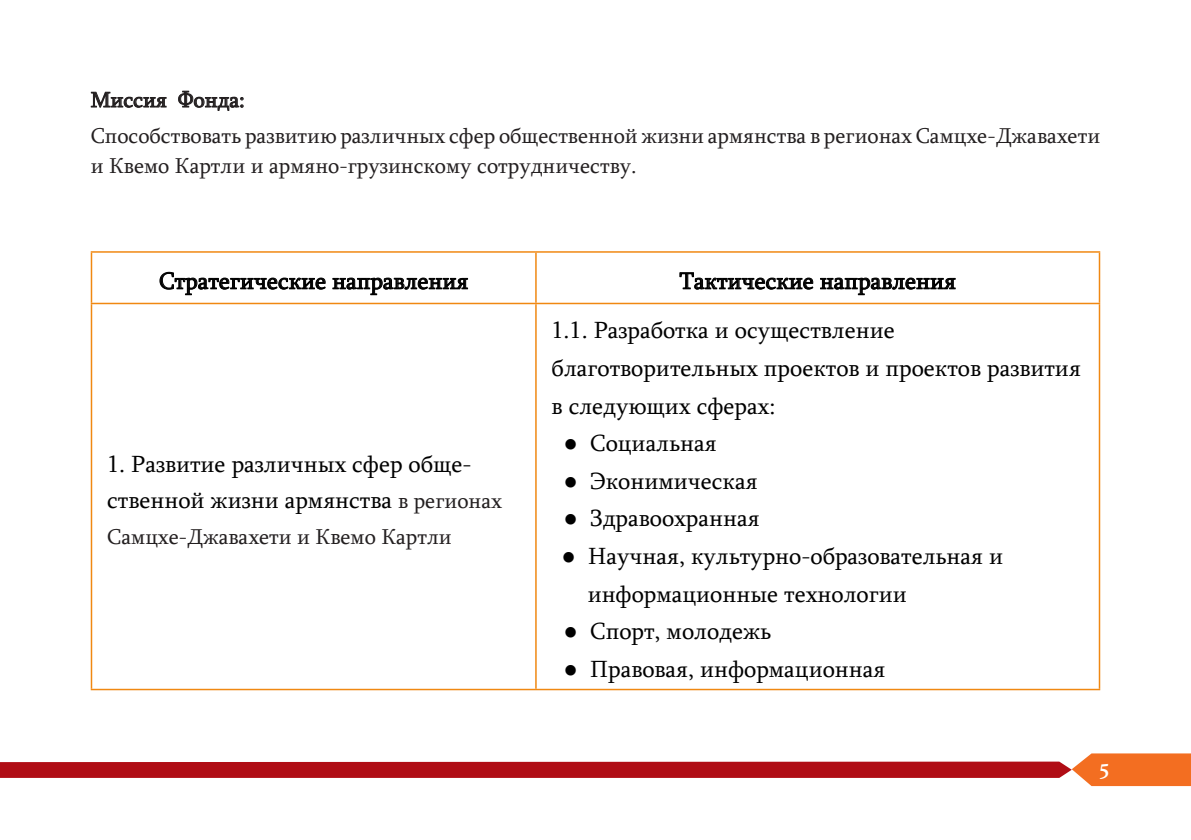
<style>
.page{position:relative;width:1191px;height:840px;background:#fff}
.page>*{position:absolute;margin:0;border:0;box-sizing:border-box;transform-origin:0 0}
.t1{font:24px/37.6px "Sylfaen";color:#000}
.t2{font:700 24px "Adobe Hebrew";color:#fff}
.t3{font:22px/36px "Sylfaen";color:#231f20}
.s1{font-size:22px;color:#231f20}
</style>
<div class="page">
<svg style="left:0;top:753px;width:1191px;height:32px"></svg>
<svg style="left:90px;top:91px;width:77px;height:17px"></svg>
<svg style="left:178px;top:90px;width:66px;height:21px"></svg>
<svg style="left:92px;top:252px;width:1006px;height:436px"></svg>
<hr style="left:91px;top:251px;width:445px;height:1px;background:#f08812">
<hr style="left:536px;top:251px;width:564px;height:1px;background:#f08812">
<hr style="left:91px;top:302px;width:445px;height:2px;background:#f08812">
<hr style="left:536px;top:302px;width:564px;height:2px;background:#f08812">
<hr style="left:91px;top:688px;width:445px;height:2px;background:#f08812">
<hr style="left:536px;top:688px;width:564px;height:2px;background:#f08812">
<hr style="left:91px;top:252px;width:1px;height:50px;background:#f08812">
<hr style="left:91px;top:304px;width:1px;height:384px;background:#f08812">
<hr style="left:535px;top:252px;width:1px;height:50px;background:#f08812">
<hr style="left:1098px;top:252px;width:2px;height:50px;background:#f08812">
<hr style="left:535px;top:304px;width:1px;height:384px;background:#f08812">
<hr style="left:1098px;top:304px;width:2px;height:384px;background:#f08812">
<svg style="left:159px;top:271px;width:167px;height:24px"></svg>
<svg style="left:332px;top:271px;width:136px;height:24px"></svg>
<svg style="left:679px;top:271px;width:134px;height:21px"></svg>
<svg style="left:819px;top:271px;width:137px;height:24px"></svg>
<svg style="left:103px;top:420px;width:403px;height:146px"></svg>
<p class="t3" style="left:91px;top:81px;width:1011px">Миссия Фонда:<br>Способствовать развитию различных сфер общественной жизни армянства в регионах Самцхе-Джавахети</p>
<p class="t3" style="left:91px;top:147px;width:547px">и Квемо Картли и армяно-грузинскому сотрудничеству.</p>
<p class="t1" style="left:159px;top:261px;width:311px">Стратегические направления</p>
<p class="t1" style="left:679px;top:261px;width:278px">Тактические направления</p>
<p class="t1" style="left:107px;top:445px;width:396px;line-height:36px">1. Развитие различных сфер обще&shy;ственной жизни армянства <span class="s1">в регионах</span></p>
<p class="t3" style="left:107px;top:517px;width:346px">Самцхе-Джавахети и Квемо Картли</p>
<p class="t1" style="left:551px;top:311px;width:531px">1.1. Разработка и осуществление благотворительных проектов и проектов развития в следующих сферах:</p>
<p class="t1" style="left:563px;top:423px;width:154px">● Социальная</p>
<p class="t1" style="left:563px;top:461px;width:195px">● Эконимическая</p>
<p class="t1" style="left:563px;top:499px;width:197px">● Здравоохранная</p>
<p class="t1" style="left:587px;top:536px;width:417px;text-indent:-26px">● Научная, культурно-образовательная и информационные технологии</p>
<p class="t1" style="left:563px;top:611px;width:209px">● Спорт, молодежь</p>
<p class="t1" style="left:563px;top:649px;width:323px">● Правовая, информационная</p>
<p class="t2" style="left:1098px;top:752px;width:14px">5</p>
</div>
